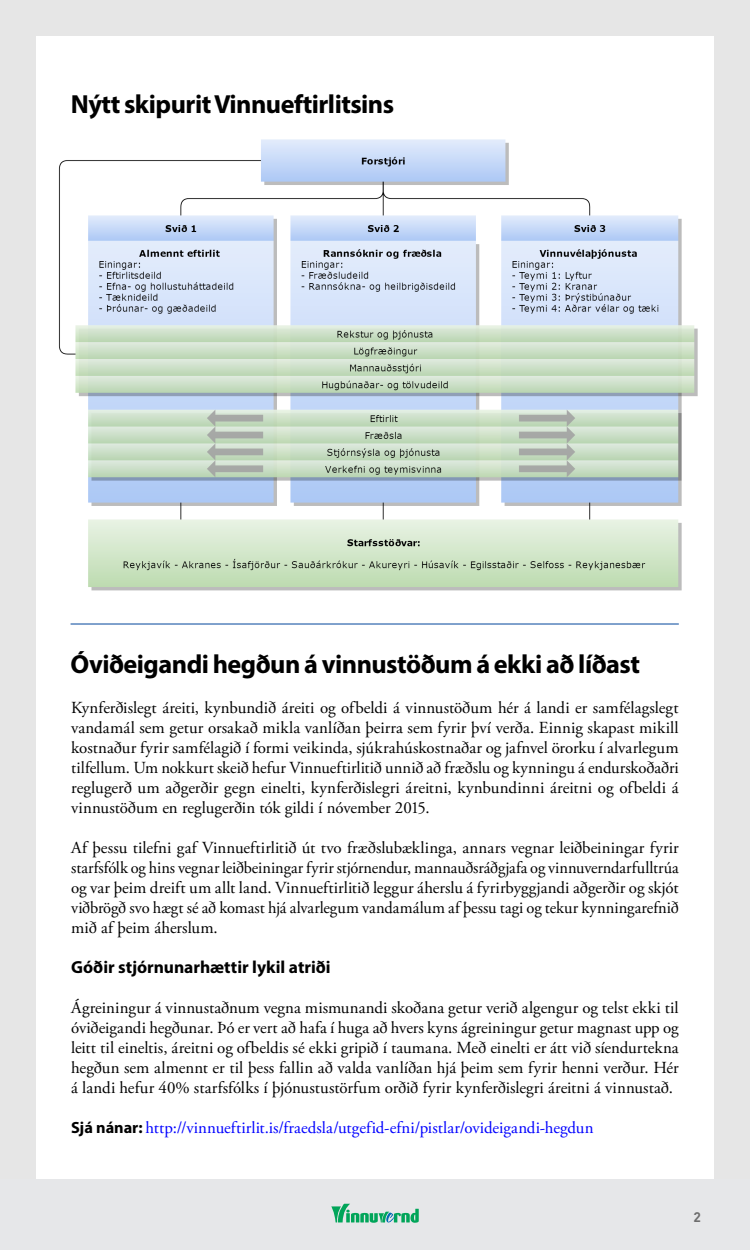
<style>
.page{position:relative;width:750px;height:1250px;background:#fff}
.page>*{position:absolute;margin:0;border:0;box-sizing:border-box;transform-origin:0 0}
.t1{font:700 26.25px "Myriad Pro";letter-spacing:-.02em;color:#000}
.meginmál{font:700 17.5px "Myriad Pro";letter-spacing:-.005em;color:#000}
.meginmál-2{font:16.88px/20px "Adobe Garamond Pro";color:#000;text-align:justify}
.Sjá_nánar____bold{font:16.88px "Adobe Garamond Pro";color:#00f}
.blaðsíðutal{font:700 13.75px "DIN";color:#6e6e6e}
.s1{font-family:"Myriad Pro";font-weight:700;font-size:16.25px;color:#000}
</style>
<div class="page">
<img style="left:58px;top:139px;width:640px;height:452px">
<div style="left:0;top:0;width:35px;height:1250px;background:#e6e6e6"></div>
<div style="left:715px;top:0;width:35px;height:1250px;background:#e6e6e6"></div>
<div style="left:0;top:0;width:750px;height:35px;background:#e6e6e6"></div>
<div style="left:0;top:1179px;width:750px;height:71px;background:#e6e7e9"></div>
<svg style="left:331px;top:1204px;width:88px;height:19px"></svg>
<hr style="left:71px;top:623px;width:608px;height:2px;background:#356baf">
<h2 class="t1" style="left:71px;top:87px;width:325px">Nýtt skipurit Vinnueftirlitsins</h2>
<h2 class="t1" style="left:71px;top:647px;width:571px">Óviðeigandi hegðun á vinnustöðum á ekki að líðast</h2>
<p class="meginmál-2" style="left:71px;top:699px;width:609px">Kynferðislegt áreiti, kynbundið áreiti og ofbeldi á vinnustöðum hér á landi er samfélagslegt vandamál sem getur orsakað mikla vanlíðan þeirra sem fyrir því verða. Einnig skapast mikill kostnaður fyrir samfélagið í formi veikinda, sjúkrahúskostnaðar og jafnvel örorku í alvarlegum tilfellum. Um nokkurt skeið hefur Vinnueftirlitið unnið að fræðslu og kynningu á endurskoðaðri reglugerð um aðgerðir gegn einelti, kynferðislegri áreitni, kynbundinni áreitni og ofbeldi á vinnustöðum en reglugerðin tók gildi í nóvember 2015.</p>
<p class="meginmál-2" style="left:71px;top:839px;width:609px">Af þessu tilefni gaf Vinnueftirlitið út tvo fræðslubæklinga, annars vegnar leiðbeiningar fyrir starfsfólk og hins vegnar leiðbeiningar fyrir stjórnendur, mannauðsráðgjafa og vinnuverndarfulltrúa og var þeim dreift um allt land. Vinnueftirlitið leggur áherslu á fyrirbyggjandi aðgerðir og skjót viðbrögð svo hægt sé að komast hjá alvarlegum vandamálum af þessu tagi og tekur kynningarefnið mið af þeim áherslum.</p>
<p class="meginmál" style="left:71px;top:956px;width:261px">Góðir stjórnunarhættir lykil atriði</p>
<p class="meginmál-2" style="left:71px;top:999px;width:609px">Ágreiningur á vinnustaðnum vegna mismunandi skoðana getur verið algengur og telst ekki til óviðeigandi hegðunar. Þó er vert að hafa í huga að hvers kyns ágreiningur getur magnast upp og leitt til eineltis, áreitni og ofbeldis sé ekki gripið í taumana. Með einelti er átt við síendurtekna hegðun sem almennt er til þess fallin að valda vanlíðan hjá þeim sem fyrir henni verður. Hér á landi hefur 40% starfsfólks í þjónustustörfum orðið fyrir kynferðislegri áreitni á vinnustað.</p>
<p class="Sjá_nánar____bold" style="left:71px;top:1118px;width:524px"><span class="s1">Sjá nánar:</span> http://vinnueftirlit.is/fraedsla/utgefid-efni/pistlar/ovideigandi-hegdun</p>
<p class="blaðsíðutal" style="left:693px;top:1208px;width:9px">2</p>
</div>
